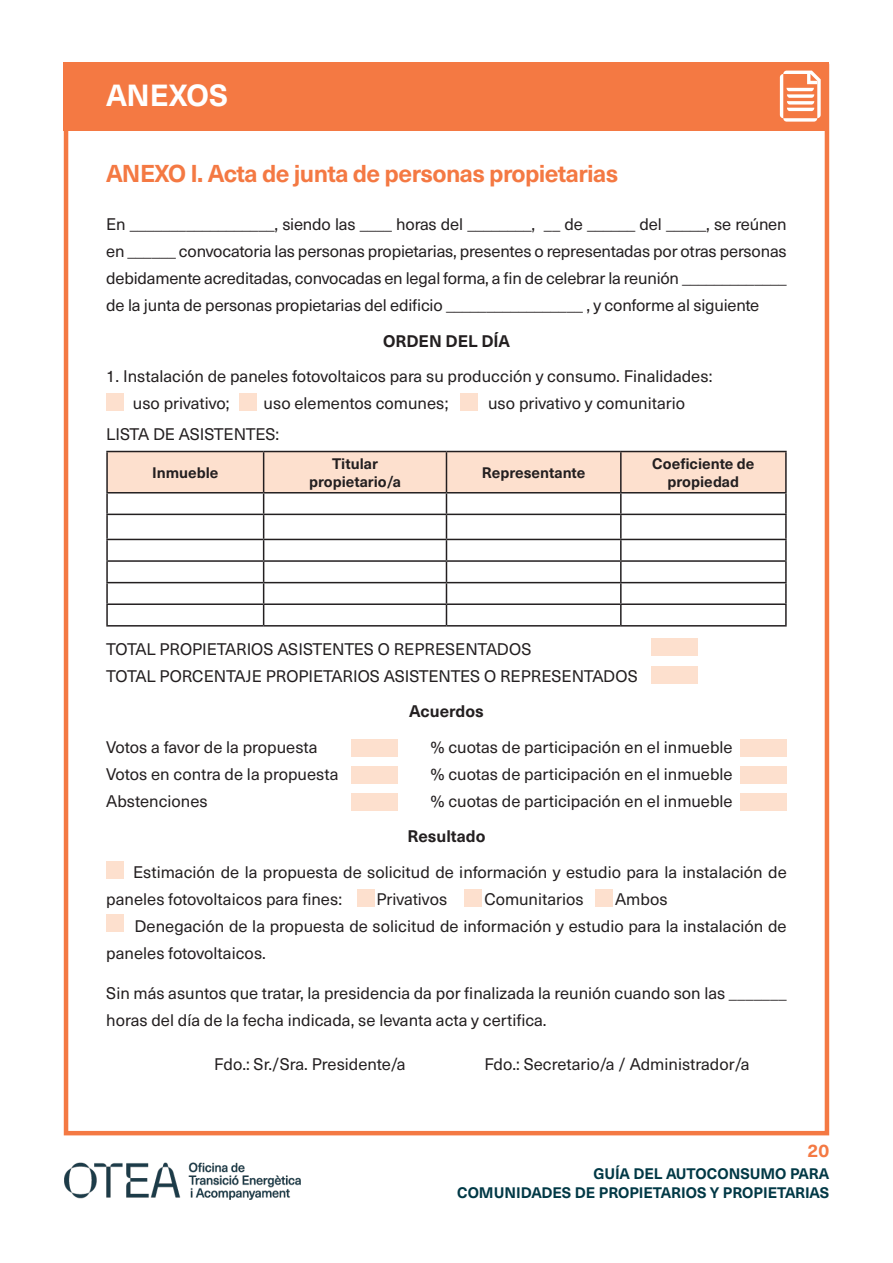
<style>
.page{position:relative;width:893px;height:1263px;background:#fff}
.page>*{position:absolute;margin:0;border:0;box-sizing:border-box;transform-origin:0 0}
.Estilo_de_párrafo_1{font:700 30px "Neue Haas Unica";color:#fff}
.Estilo_de_párrafo_1-2{font:700 24px "Neue Haas Unica";letter-spacing:-.025em;color:#f47943}
.t1{font:700 18px "Neue Haas Unica";color:#f47943}
.Estilo_de_párrafo_1-3{font:16.5px/27px "Neue Haas Unica";color:#231f20}
.Estilo_de_párrafo_1-4{font:700 16.5px "Neue Haas Unica";color:#231f20}
.t2{font:700 15px "Neue Haas Unica";color:#231f20}
.t3{font:700 15px/19.5px "Neue Haas Unica";color:#003845;text-align:right}
</style>
<div class="page">
<div style="left:64px;top:62px;width:765px;height:68px;background:#f47943"></div>
<svg style="left:780px;top:71px;width:41px;height:51px"></svg>
<div style="left:64px;top:64px;width:765px;height:1071px;border:4px solid #f47943"></div>
<img style="left:64px;top:1135px;width:243px;height:64px">
<div style="left:106px;top:862px;width:17px;height:17px;background:#fde0ce"></div>
<div style="left:465px;top:889px;width:17px;height:17px;background:#fde0ce"></div>
<div style="left:357px;top:889px;width:17px;height:17px;background:#fde0ce"></div>
<div style="left:595px;top:889px;width:17px;height:17px;background:#fde0ce"></div>
<hr style="left:106px;top:451px;width:158px;height:1px;background:#231f20">
<hr style="left:106px;top:452px;width:2px;height:40px;background:#231f20">
<hr style="left:621px;top:451px;width:166px;height:1px;background:#231f20">
<hr style="left:785px;top:452px;width:2px;height:40px;background:#231f20">
<hr style="left:106px;top:492px;width:158px;height:1px;background:#231f20">
<hr style="left:106px;top:493px;width:2px;height:21px;background:#231f20">
<hr style="left:621px;top:492px;width:166px;height:1px;background:#231f20">
<hr style="left:785px;top:493px;width:2px;height:21px;background:#231f20">
<hr style="left:106px;top:514px;width:158px;height:1px;background:#231f20">
<hr style="left:106px;top:515px;width:2px;height:24px;background:#231f20">
<hr style="left:621px;top:514px;width:166px;height:1px;background:#231f20">
<hr style="left:785px;top:515px;width:2px;height:24px;background:#231f20">
<hr style="left:106px;top:539px;width:158px;height:1px;background:#231f20">
<hr style="left:106px;top:540px;width:2px;height:20px;background:#231f20">
<hr style="left:621px;top:539px;width:166px;height:1px;background:#231f20">
<hr style="left:785px;top:540px;width:2px;height:20px;background:#231f20">
<hr style="left:106px;top:560px;width:158px;height:2px;background:#231f20">
<hr style="left:106px;top:562px;width:2px;height:20px;background:#231f20">
<hr style="left:621px;top:560px;width:166px;height:2px;background:#231f20">
<hr style="left:785px;top:562px;width:2px;height:20px;background:#231f20">
<hr style="left:106px;top:582px;width:158px;height:1px;background:#231f20">
<hr style="left:106px;top:583px;width:2px;height:20px;background:#231f20">
<hr style="left:621px;top:582px;width:166px;height:1px;background:#231f20">
<hr style="left:785px;top:583px;width:2px;height:20px;background:#231f20">
<hr style="left:106px;top:603px;width:158px;height:2px;background:#231f20">
<hr style="left:106px;top:605px;width:2px;height:20px;background:#231f20">
<svg style="left:107px;top:451px;width:679px;height:174px"></svg>
<hr style="left:621px;top:603px;width:166px;height:2px;background:#231f20">
<hr style="left:620px;top:605px;width:2px;height:20px;background:#231f20">
<hr style="left:785px;top:605px;width:2px;height:20px;background:#231f20">
<hr style="left:106px;top:625px;width:158px;height:1px;background:#231f20">
<hr style="left:264px;top:625px;width:182px;height:1px;background:#231f20">
<hr style="left:446px;top:625px;width:175px;height:1px;background:#231f20">
<hr style="left:621px;top:625px;width:166px;height:1px;background:#231f20">
<div style="left:106px;top:915px;width:17px;height:17px;background:#fde0ce"></div>
<div style="left:106px;top:394px;width:17px;height:17px;background:#fde0ce"></div>
<div style="left:239px;top:394px;width:17px;height:17px;background:#fde0ce"></div>
<div style="left:461px;top:394px;width:17px;height:17px;background:#fde0ce"></div>
<div style="left:651px;top:639px;width:46px;height:17px;background:#fde0ce"></div>
<div style="left:651px;top:667px;width:46px;height:17px;background:#fde0ce"></div>
<div style="left:740px;top:740px;width:47px;height:17px;background:#fde0ce"></div>
<div style="left:740px;top:767px;width:47px;height:17px;background:#fde0ce"></div>
<div style="left:740px;top:794px;width:47px;height:17px;background:#fde0ce"></div>
<div style="left:351px;top:740px;width:47px;height:17px;background:#fde0ce"></div>
<div style="left:351px;top:767px;width:47px;height:17px;background:#fde0ce"></div>
<div style="left:351px;top:794px;width:47px;height:17px;background:#fde0ce"></div>
<p class="Estilo_de_párrafo_1" style="left:106px;top:72px;width:123px">ANEXOS</p>
<p class="Estilo_de_párrafo_1-2" style="left:106px;top:155px;width:514px">ANEXO I. Acta de junta de personas propietarias</p>
<p class="Estilo_de_párrafo_1-3" style="left:106px;top:210px;width:682px;text-align:justify">En __________________, siendo las ____ horas del ________, __ de ______ del _____, se reúnen en ______ convocatoria las personas propietarias, presentes o representadas por otras personas debidamente acreditadas, convocadas en legal forma, a fin de celebrar la reunión _____________ de la junta de personas propietarias del edificio _________________ , y conforme al siguiente</p>
<p class="Estilo_de_párrafo_1-4" style="left:383px;top:328px;width:128px">ORDEN DEL DÍA</p>
<p class="Estilo_de_párrafo_1-3" style="left:106px;top:362px;width:608px">1. Instalación de paneles fotovoltaicos para su producción y consumo. Finalidades:</p>
<p class="Estilo_de_párrafo_1-3" style="left:133px;top:389px;width:98px">uso privativo;</p>
<p class="Estilo_de_párrafo_1-3" style="left:264px;top:389px;width:186px">uso elementos comunes;</p>
<p class="Estilo_de_párrafo_1-3" style="left:488px;top:389px;width:198px">uso privativo y comunitario</p>
<p class="Estilo_de_párrafo_1-3" style="left:106px;top:420px;width:174px">LISTA DE ASISTENTES:</p>
<p class="t2" style="left:152px;top:461px;width:68px">Inmueble</p>
<p class="t2" style="left:332px;top:452px;width:47px">Titular</p>
<p class="t2" style="left:309px;top:470px;width:93px">propietario/a</p>
<p class="t2" style="left:482px;top:461px;width:105px">Representante</p>
<p class="t2" style="left:652px;top:452px;width:104px">Coeficiente de</p>
<p class="t2" style="left:668px;top:470px;width:73px">propiedad</p>
<p class="Estilo_de_párrafo_1-3" style="left:106px;top:634px;width:427px">TOTAL PROPIETARIOS ASISTENTES O REPRESENTADOS</p>
<p class="Estilo_de_párrafo_1-3" style="left:106px;top:661px;width:533px">TOTAL PORCENTAJE PROPIETARIOS ASISTENTES O REPRESENTADOS</p>
<p class="Estilo_de_párrafo_1-4" style="left:409px;top:699px;width:76px">Acuerdos</p>
<p class="Estilo_de_párrafo_1-3" style="left:106px;top:732px;width:213px">Votos a favor de la propuesta</p>
<p class="Estilo_de_párrafo_1-3" style="left:430px;top:732px;width:304px">% cuotas de participación en el inmueble</p>
<p class="Estilo_de_párrafo_1-3" style="left:106px;top:759px;width:234px">Votos en contra de la propuesta</p>
<p class="Estilo_de_párrafo_1-3" style="left:430px;top:759px;width:304px">% cuotas de participación en el inmueble</p>
<p class="Estilo_de_párrafo_1-3" style="left:106px;top:786px;width:103px">Abstenciones</p>
<p class="Estilo_de_párrafo_1-3" style="left:430px;top:786px;width:304px">% cuotas de participación en el inmueble</p>
<p class="Estilo_de_párrafo_1-4" style="left:407px;top:824px;width:79px">Resultado</p>
<p class="Estilo_de_párrafo_1-3" style="left:106px;top:857px;width:682px;text-indent:27px">Estimación de la propuesta de solicitud de información y estudio para la instalación de paneles fotovoltaicos para fines:</p>
<p class="Estilo_de_párrafo_1-3" style="left:376px;top:884px;width:72px">Privativos</p>
<p class="Estilo_de_párrafo_1-3" style="left:484px;top:884px;width:101px">Comunitarios</p>
<p class="Estilo_de_párrafo_1-3" style="left:615px;top:884px;width:54px">Ambos</p>
<p class="Estilo_de_párrafo_1-3" style="left:106px;top:911px;width:682px;text-indent:28px">Denegación de la propuesta de solicitud de información y estudio para la instalación de paneles fotovoltaicos.</p>
<p class="Estilo_de_párrafo_1-3" style="left:106px;top:978px;width:682px">Sin más asuntos que tratar, la presidencia da por finalizada la reunión cuando son las _______ horas del día de la fecha indicada, se levanta acta y certifica.</p>
<p class="Estilo_de_párrafo_1-3" style="left:214px;top:1049px;width:193px">Fdo.: Sr./Sra. Presidente/a</p>
<p class="Estilo_de_párrafo_1-3" style="left:484px;top:1049px;width:267px">Fdo.: Secretario/a / Administrador/a</p>
<p class="t1" style="left:808px;top:1137px;width:23px">20</p>
<p class="t3" style="left:457px;top:1162px;width:374px">GUÍA DEL AUTOCONSUMO PARA<br>COMUNIDADES DE PROPIETARIOS Y PROPIETARIAS</p>
</div>
